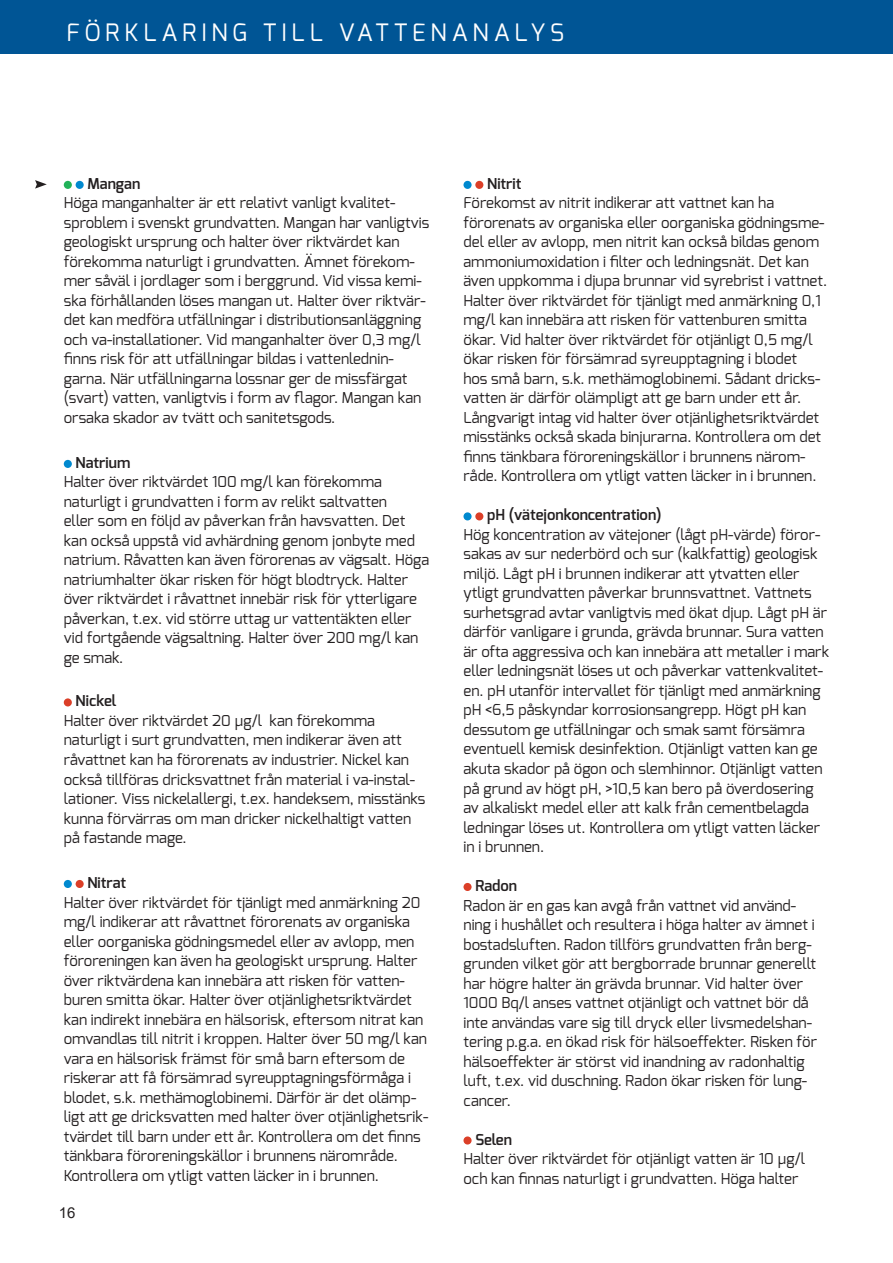
<style>
.page{position:relative;width:893px;height:1263px;background:#fff}
.page>*{position:absolute;margin:0;border:0;box-sizing:border-box;transform-origin:0 0}
.Rubrik{font:24px "Exo";letter-spacing:.2em;color:#fff}
.t1{font:15px/19.5px "Exo";color:#231f20}
.t2{font:600 15px "Exo";color:#231f20}
.t3{font:15px "Arial";color:#231f20}
</style>
<div class="page">
<div style="left:0;top:0;width:883px;height:54px;background:#005595"></div>
<div style="left:883px;top:0;width:10px;height:54px;background:#005595"></div>
<div style="left:64px;top:181px;width:8px;height:8px;background:#21b259;border-radius:50%"></div>
<div style="left:76px;top:181px;width:8px;height:8px;background:#0089cf;border-radius:50%"></div>
<div style="left:64px;top:460px;width:8px;height:8px;background:#0089cf;border-radius:50%"></div>
<div style="left:64px;top:698px;width:8px;height:8px;background:#db3f28;border-radius:50%"></div>
<div style="left:64px;top:880px;width:8px;height:8px;background:#0089cf;border-radius:50%"></div>
<div style="left:76px;top:880px;width:8px;height:8px;background:#db3f28;border-radius:50%"></div>
<div style="left:463px;top:181px;width:9px;height:8px;background:#0089cf;border-radius:50%"></div>
<div style="left:475px;top:181px;width:8px;height:8px;background:#db3f28;border-radius:50%"></div>
<div style="left:463px;top:512px;width:9px;height:8px;background:#0089cf;border-radius:50%"></div>
<div style="left:475px;top:512px;width:8px;height:8px;background:#db3f28;border-radius:50%"></div>
<div style="left:463px;top:883px;width:9px;height:8px;background:#db3f28;border-radius:50%"></div>
<div style="left:463px;top:1136px;width:9px;height:8px;background:#db3f28;border-radius:50%"></div>
<svg style="left:35px;top:180px;width:12px;height:9px"></svg>
<p class="Rubrik" style="left:66px;top:17px;width:499px">FÖRKLARING TILL VATTENANALYS</p>
<p class="t2" style="left:87px;top:174px;width:54px">Mangan</p>
<p class="t1" style="left:64px;top:193px;width:367px">Höga manganhalter är ett relativt vanligt kvalitet&shy;sproblem i svenskt grundvatten. Mangan har vanligtvis geologiskt ursprung och halter över riktvärdet kan förekomma naturligt i grundvatten. Ämnet förekom&shy;mer såväl i jordlager som i berggrund. Vid vissa kemi&shy;ska förhållanden löses mangan ut. Halter över riktvär&shy;det kan medföra utfällningar i distributionsanläggning och va-installationer. Vid manganhalter över 0,3 mg/l finns risk för att utfällningar bildas i vattenlednin&shy;garna. När utfällningarna lossnar ger de missfärgat (svart) vatten, vanligtvis i form av flagor. Mangan kan orsaka skador av tvätt och sanitetsgods.</p>
<p class="t2" style="left:76px;top:453px;width:56px">Natrium</p>
<p class="t1" style="left:64px;top:472px;width:367px">Halter över riktvärdet 100 mg/l kan förekomma naturligt i grundvatten i form av relikt saltvatten<br>eller som en följd av påverkan från havsvatten. Det kan också uppstå vid avhärdning genom jonbyte med natrium. Råvatten kan även förorenas av vägsalt. Höga natriumhalter ökar risken för högt blodtryck. Halter över riktvärdet i råvattnet innebär risk för ytterligare påverkan, t.ex. vid större uttag ur vattentäkten eller vid fortgående vägsaltning. Halter över 200 mg/l kan ge smak.</p>
<p class="t2" style="left:76px;top:691px;width:42px">Nickel</p>
<p class="t1" style="left:64px;top:711px;width:363px">Halter över riktvärdet 20 µg/l kan förekomma naturligt i surt grundvatten, men indikerar även att råvattnet kan ha förorenats av industrier. Nickel kan också tillföras dricksvattnet från material i va-instal&shy;lationer. Viss nickelallergi, t.ex. handeksem, misstänks kunna förvärras om man dricker nickelhaltigt vatten på fastande mage.</p>
<p class="t2" style="left:87px;top:873px;width:40px">Nitrat</p>
<p class="t1" style="left:64px;top:892px;width:366px">Halter över riktvärdet för tjänligt med anmärkning 20 mg/l indikerar att råvattnet förorenats av organiska eller oorganiska gödningsmedel eller av avlopp, men föroreningen kan även ha geologiskt ursprung. Halter över riktvärdena kan innebära att risken för vatten&shy;buren smitta ökar. Halter över otjänlighetsriktvärdet kan indirekt innebära en hälsorisk, eftersom nitrat kan omvandlas till nitrit i kroppen. Halter över 50 mg/l kan vara en hälsorisk främst för små barn eftersom de riskerar att få försämrad syreupptagningsförmåga i blodet, s.k. methämoglobinemi. Därför är det olämp&shy;ligt att ge dricksvatten med halter över otjänlighetsrik&shy;tvärdet till barn under ett år. Kontrollera om det finns tänkbara föroreningskällor i brunnens närområde.<br>Kontrollera om ytligt vatten läcker in i brunnen.</p>
<p class="t3" style="left:59px;top:1202px;width:18px">16</p>
<p class="t2" style="left:487px;top:174px;width:36px">Nitrit</p>
<p class="t1" style="left:463px;top:193px;width:365px">Förekomst av nitrit indikerar att vattnet kan ha förorenats av organiska eller oorganiska gödningsme&shy;del eller av avlopp, men nitrit kan också bildas genom ammoniumoxidation i filter och ledningsnät. Det kan även uppkomma i djupa brunnar vid syrebrist i vattnet.<br>Halter över riktvärdet för tjänligt med anmärkning 0,1 mg/l kan innebära att risken för vattenburen smitta ökar. Vid halter över riktvärdet för otjänligt 0,5 mg/l ökar risken för försämrad syreupptagning i blodet<br>hos små barn, s.k. methämoglobinemi. Sådant dricks&shy;vatten är därför olämpligt att ge barn under ett år.<br>Långvarigt intag vid halter över otjänlighetsriktvärdet misstänks också skada binjurarna. Kontrollera om det finns tänkbara föroreningskällor i brunnens närom&shy;råde. Kontrollera om ytligt vatten läcker in i brunnen.</p>
<p class="t2" style="left:487px;top:505px;width:176px">pH (vätejonkoncentration)</p>
<p class="t1" style="left:463px;top:525px;width:367px">Hög koncentration av vätejoner (lågt pH-värde) föror&shy;sakas av sur nederbörd och sur (kalkfattig) geologisk miljö. Lågt pH i brunnen indikerar att ytvatten eller ytligt grundvatten påverkar brunnsvattnet. Vattnets surhetsgrad avtar vanligtvis med ökat djup. Lågt pH är därför vanligare i grunda, grävda brunnar. Sura vatten är ofta aggressiva och kan innebära att metaller i mark eller ledningsnät löses ut och påverkar vattenkvalitet&shy;en. pH utanför intervallet för tjänligt med anmärkning pH &lt;6,5 påskyndar korrosionsangrepp. Högt pH kan dessutom ge utfällningar och smak samt försämra eventuell kemisk desinfektion. Otjänligt vatten kan ge akuta skador på ögon och slemhinnor. Otjänligt vatten på grund av högt pH, &gt;10,5 kan bero på överdosering av alkaliskt medel eller att kalk från cementbelagda ledningar löses ut. Kontrollera om ytligt vatten läcker in i brunnen.</p>
<p class="t2" style="left:475px;top:876px;width:43px">Radon</p>
<p class="t1" style="left:463px;top:895px;width:355px">Radon är en gas kan avgå från vattnet vid använd&shy;ning i hushållet och resultera i höga halter av ämnet i bostadsluften. Radon tillförs grundvatten från berg&shy;grunden vilket gör att bergborrade brunnar generellt har högre halter än grävda brunnar. Vid halter över 1000 Bq/l anses vattnet otjänligt och vattnet bör då inte användas vare sig till dryck eller livsmedelshan&shy;tering p.g.a. en ökad risk för hälsoeffekter. Risken för hälsoeffekter är störst vid inandning av radonhaltig luft, t.ex. vid duschning. Radon ökar risken för lung&shy;cancer.</p>
<p class="t2" style="left:475px;top:1129px;width:38px">Selen</p>
<p class="t1" style="left:463px;top:1149px;width:343px">Halter över riktvärdet för otjänligt vatten är 10 µg/l och kan finnas naturligt i grundvatten. Höga halter</p>
</div>
